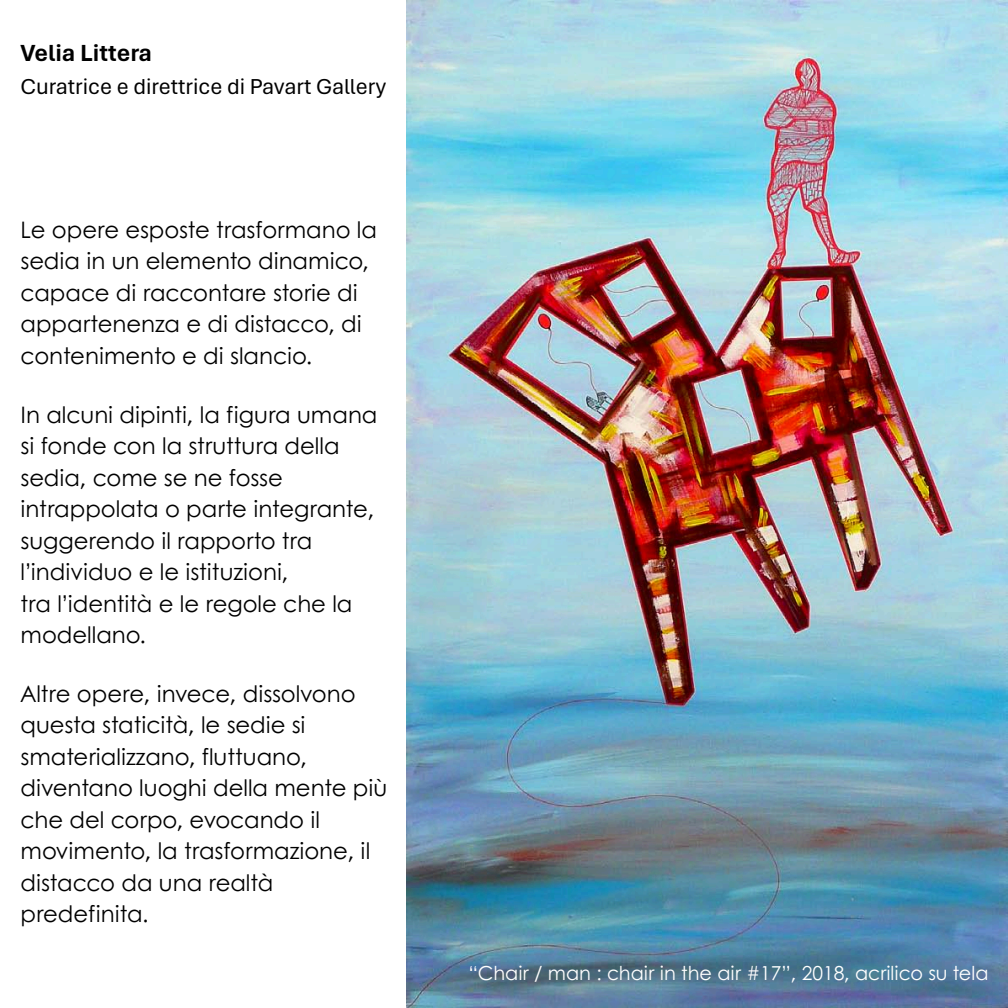
<style>
.page{position:relative;width:1008px;height:1008px;background:#fff}
.page>*{position:absolute;margin:0;border:0;box-sizing:border-box;transform-origin:0 0}
.t1{font:700 24.5px "Aptos";color:#000}
.t2{font:22.75px/31.5px "Century Gothic";color:#000}
.t3{font:22.75px "Aptos";color:#000}
.t4{font:19.25px "Century Gothic";color:#fff}
</style>
<div class="page">
<img style="left:407px;top:0;width:601px;height:1008px">
<h1 class="t1" style="left:21px;top:38px;width:133px">Velia Littera</h1>
<h1 class="t3" style="left:21px;top:73px;width:367px">Curatrice e direttrice di Pavart Gallery</h1>
<h1 class="t2" style="left:21px;top:213px;width:358px">Le opere esposte trasformano la sedia in un elemento dinamico, capace di raccontare storie di appartenenza e di distacco, di contenimento e di slancio.</h1>
<p class="t2" style="left:21px;top:398px;width:358px">In alcuni dipinti, la figura umana si fonde con la struttura della sedia, come se ne fosse intrappolata o parte integrante, suggerendo il rapporto tra l’individuo e le istituzioni,<br>tra l’identità e le regole che la modellano.</p>
<h1 class="t2" style="left:21px;top:677px;width:368px">Altre opere, invece, dissolvono questa staticità, le sedie si smaterializzano, fluttuano, diventano luoghi della mente più che del corpo, evocando il movimento, la trasformazione, il distacco da una realtà predefinita.</h1>
<p class="t4" style="left:469px;top:959px;width:521px">“Chair / man : chair in the air #17”, 2018, acrilico su tela</p>
</div>
